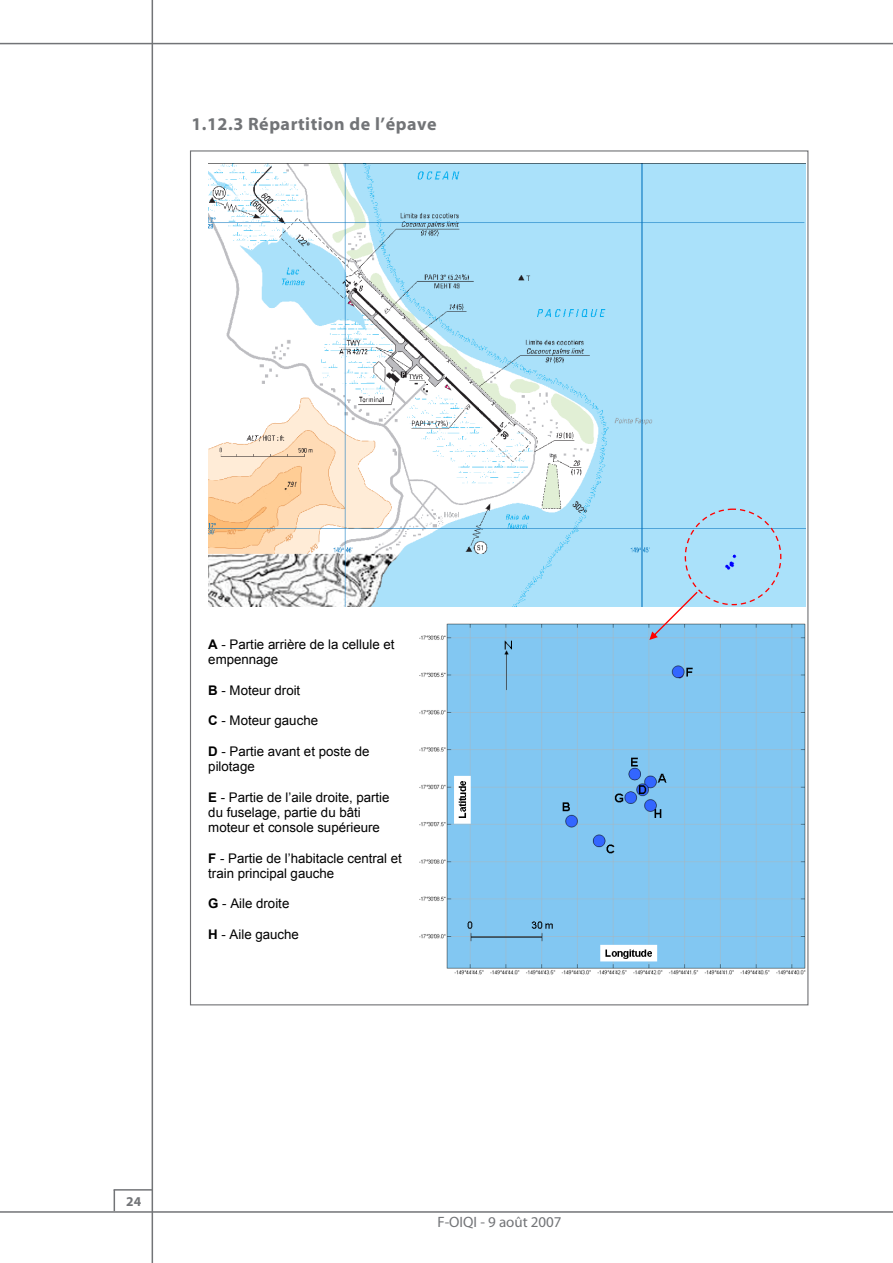
<style>
.page{position:relative;width:893px;height:1263px;background:#fff}
.page>*{position:absolute;margin:0;border:0;box-sizing:border-box;transform-origin:0 0}
.t1{font:700 18px "Myriad";letter-spacing:.03em;color:#727477}
.t2{font:15px "Myriad";color:#727477}
.t3{font:700 13.5px "Myriad";color:#727477}
.t4{font:13.35px/15.3px "Arial";color:#000}
.s1{font-weight:700}
</style>
<div class="page">
<hr style="left:152px;top:0;width:1px;height:1263px;background:#727477">
<hr style="left:114px;top:1189px;width:38px;height:1px;background:#727477">
<svg style="left:114px;top:1190px;width:1px;height:21px"></svg>
<hr style="left:0;top:43px;width:893px;height:1px;background:#727477">
<hr style="left:0;top:1211px;width:893px;height:2px;background:#727477">
<img style="left:208px;top:163px;width:597px;height:443px">
<img style="left:419px;top:623px;width:386px;height:351px">
<svg style="left:649px;top:592px;width:49px;height:48px"></svg>
<h1 class="t1" style="left:191px;top:114px;width:247px">1 .1 2.3Répartition de l’épave</h1>
<p class="t4" style="left:208px;top:637px;width:188px"><span class="s1">A</span> - Partie arrière de la cellule et empennage</p>
<p class="t4" style="left:208px;top:683px;width:94px"><span class="s1">B</span> - Moteur droit</p>
<p class="t4" style="left:208px;top:713px;width:111px"><span class="s1">C</span> - Moteur gauche</p>
<p class="t4" style="left:208px;top:744px;width:163px"><span class="s1">D</span> - Partie avant et poste de pilotage</p>
<p class="t4" style="left:208px;top:789px;width:183px"><span class="s1">E</span> - Partie de l’aile droite, partie du fuselage, partie du bâti moteur et console supérieure</p>
<p class="t4" style="left:208px;top:850px;width:195px"><span class="s1">F</span> - Partie de l’habitacle central et train principal gauche</p>
<p class="t4" style="left:208px;top:896px;width:83px"><span class="s1">G</span> - Aile droite</p>
<p class="t4" style="left:208px;top:926px;width:92px"><span class="s1">H</span> - Aile gauche</p>
<p class="t3" style="left:126px;top:1194px;width:16px">24</p>
<p class="t2" style="left:437px;top:1214px;width:126px">F-OIQI - 9 août 2007</p>
</div>
